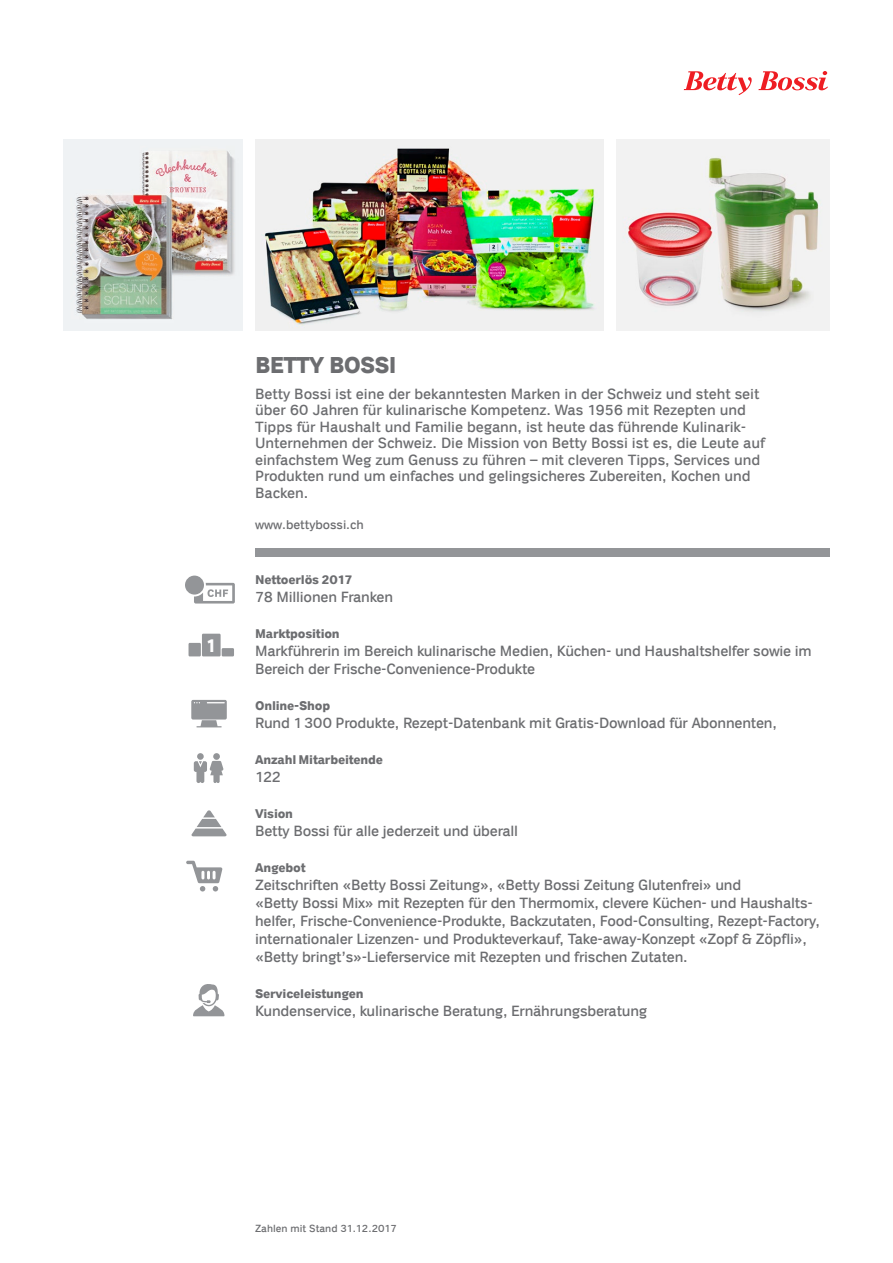
<style>
.page{position:relative;width:893px;height:1263px;background:#fff}
.page>*{position:absolute;margin:0;border:0;box-sizing:border-box;transform-origin:0 0}
.t1{font:700 23.25px "Coop";letter-spacing:-.04em;color:#6c6d70}
.t2{font:700 18.75px "Coop";color:#fff;scale:.86 1}
.t3{font:15px/16.5px "Coop";letter-spacing:-.015em;color:#6c6d70}
.t4{font:700 12.75px "Coop";letter-spacing:-.015em;color:#6c6d70}
.t5{font:12.75px "Coop";letter-spacing:-.005em;color:#6c6d70}
.t6{font:10.5px "Coop";color:#6c6d70}
</style>
<div class="page">
<svg style="left:194px;top:583px;width:41px;height:20px"></svg>
<div style="left:185px;top:576px;width:19px;height:19px;background:#939598;border-radius:50%"></div>
<div style="left:202px;top:634px;width:19px;height:22px;background:#939598"></div>
<div style="left:222px;top:648px;width:12px;height:8px;background:#939598"></div>
<div style="left:189px;top:643px;width:12px;height:13px;background:#939598"></div>
<div style="left:191px;top:700px;width:36px;height:19px;background:#939598;border-radius:2px"></div>
<svg style="left:207px;top:702px;width:18px;height:1px"></svg>
<svg style="left:197px;top:720px;width:25px;height:7px"></svg>
<svg style="left:194px;top:753px;width:30px;height:30px"></svg>
<svg style="left:191px;top:810px;width:36px;height:26px"></svg>
<svg style="left:186px;top:861px;width:36px;height:30px"></svg>
<svg style="left:193px;top:984px;width:31px;height:32px"></svg>
<img style="left:255px;top:139px;width:349px;height:192px">
<img style="left:616px;top:139px;width:213px;height:192px">
<img style="left:64px;top:139px;width:178px;height:192px">
<svg style="left:684px;top:71px;width:144px;height:24px"></svg>
<div style="left:255px;top:548px;width:574px;height:8px;background:#939598"></div>
<p class="t2" style="left:206px;top:635px;width:14px">1</p>
<h1 class="t1" style="left:255px;top:352px;width:143px">BETTY BOSSI</h1>
<p class="t3" style="left:255px;top:385px;width:511px">Betty Bossi ist eine der bekanntesten Marken in der Schweiz und steht seit über 60 Jahren für kulinarische Kompetenz. Was 1956 mit Rezepten und Tipps für Haushalt und Familie begann, ist heute das führende Kulinarik-Unternehmen der Schweiz. Die Mission von Betty Bossi ist es, die Leute auf einfachstem Weg zum Genuss zu führen – mit cleveren Tipps, Services und Produkten rund um einfaches und gelingsicheres Zubereiten, Kochen und Backen.</p>
<p class="t5" style="left:255px;top:517px;width:110px">www.bettybossi.ch</p>
<p class="t4" style="left:255px;top:573px;width:99px">Nettoerlös 2017</p>
<p class="t3" style="left:255px;top:589px;width:140px">78 Millionen Franken</p>
<p class="t4" style="left:255px;top:627px;width:86px">Marktposition</p>
<p class="t3" style="left:255px;top:642px;width:558px;line-height:18px">Markführerin im Bereich kulinarische Medien, Küchen- und Haushaltshelfer sowie im<br>Bereich der Frische-Convenience-Produkte</p>
<p class="t4" style="left:255px;top:699px;width:77px">Online-Shop</p>
<p class="t3" style="left:255px;top:715px;width:523px">Rund 1300 Produkte, Rezept-Datenbank mit Gratis-Download für Abonnenten,</p>
<p class="t4" style="left:255px;top:753px;width:129px">Anzahl Mitarbeitende</p>
<p class="t3" style="left:255px;top:769px;width:28px">122</p>
<p class="t4" style="left:255px;top:807px;width:40px">Vision</p>
<p class="t3" style="left:255px;top:823px;width:264px">Betty Bossi für alle jederzeit und überall</p>
<p class="t4" style="left:255px;top:861px;width:52px">Angebot</p>
<p class="t3" style="left:255px;top:876px;width:566px;line-height:18px">Zeitschriften «Betty Bossi Zeitung», «Betty Bossi Zeitung Glutenfrei» und<br>«Betty Bossi Mix» mit Rezepten für den Thermomix, clevere Küchen- und Haushalts&shy;helfer, Frische-Convenience-Produkte, Backzutaten, Food-Consulting, Rezept-Factory, internationaler Lizenzen- und Produkteverkauf, Take-away-Konzept «Zopf &amp; Zöpfli», «Betty bringt’s»-Lieferservice mit Rezepten und frischen Zutaten.</p>
<p class="t4" style="left:255px;top:987px;width:110px">Serviceleistungen</p>
<p class="t3" style="left:255px;top:1003px;width:394px">Kundenservice, kulinarische Beratung, Ernährungsberatung</p>
<p class="t6" style="left:255px;top:1223px;width:143px">Zahlen mit Stand 31.12.2017</p>
</div>
